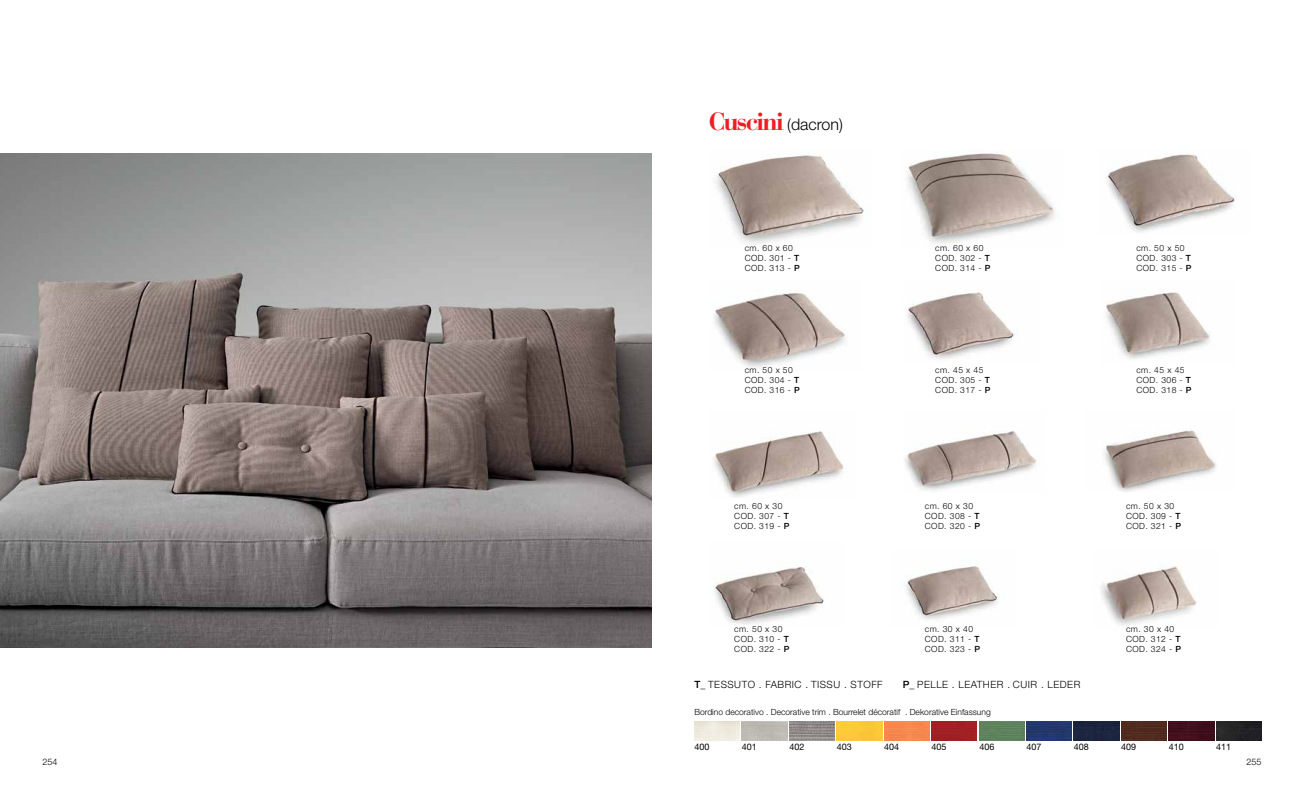
<style>
.page{position:relative;width:1304px;height:794px;background:#fff}
.page>*{position:absolute;margin:0;border:0;box-sizing:border-box;transform-origin:0 0}
.t1{font:300 16px "Helvetica Neue";color:#000}
.t2{font:300 10px "Helvetica Neue";letter-spacing:.05em;color:#000}
.t3{font:9px "Helvetica Neue";color:#000}
.t4{font:300 9px "Helvetica Neue";color:#000}
.t5{font:300 8.5px/10px "Helvetica Neue";letter-spacing:.05em;color:#000}
.t6{font:300 8.5px "Helvetica Neue";color:#000}
.s1{font-family:"Bauer Bodoni";font-weight:700;font-size:25px;color:#ed1d24}
.s2{font-weight:500}
</style>
<div class="page">
<img style="left:715px;top:155px;width:149px;height:89px">
<img style="left:714px;top:290px;width:133px;height:77px">
<img style="left:713px;top:431px;width:131px;height:67px">
<img style="left:714px;top:567px;width:110px;height:58px">
<img style="left:1100px;top:566px;width:97px;height:59px">
<img style="left:1103px;top:430px;width:114px;height:62px">
<img style="left:1105px;top:292px;width:105px;height:67px">
<img style="left:1107px;top:154px;width:128px;height:78px">
<img style="left:906px;top:566px;width:93px;height:54px">
<img style="left:904px;top:431px;width:133px;height:60px">
<img style="left:907px;top:292px;width:108px;height:68px">
<img style="left:906px;top:153px;width:149px;height:91px">
<img style="left:0;top:154px;width:652px;height:493px">
<img style="left:742px;top:721px;width:45px;height:20px">
<img style="left:789px;top:721px;width:46px;height:20px">
<img style="left:837px;top:721px;width:45px;height:20px">
<img style="left:884px;top:721px;width:46px;height:20px">
<img style="left:932px;top:721px;width:45px;height:20px">
<img style="left:979px;top:721px;width:45px;height:20px">
<img style="left:1026px;top:721px;width:46px;height:20px">
<img style="left:1121px;top:721px;width:46px;height:20px">
<img style="left:1169px;top:721px;width:45px;height:20px">
<img style="left:1216px;top:721px;width:45px;height:20px">
<img style="left:1074px;top:721px;width:45px;height:20px">
<h1 class="t1" style="left:709px;top:114px;width:136px"><span class="s1">Cuscini</span> (dacron)</h1>
<p class="t5" style="left:745px;top:243px;width:57px">cm. 60 x 60<br>COD. 301 - <span class="s2">T<br></span>COD. 313 - <span class="s2">P</span></p>
<p class="t5" style="left:935px;top:243px;width:57px">cm. 60 x 60<br>COD. 302 - <span class="s2">T<br></span>COD. 314 - <span class="s2">P</span></p>
<p class="t5" style="left:1136px;top:243px;width:57px">cm. 50 x 50<br>COD. 303 - <span class="s2">T<br></span>COD. 315 - <span class="s2">P</span></p>
<p class="t5" style="left:745px;top:365px;width:57px">cm. 50 x 50<br>COD. 304 - <span class="s2">T<br></span>COD. 316 - <span class="s2">P</span></p>
<p class="t5" style="left:935px;top:365px;width:57px">cm. 45 x 45<br>COD. 305 - <span class="s2">T<br></span>COD. 317 - <span class="s2">P</span></p>
<p class="t5" style="left:1136px;top:365px;width:57px">cm. 45 x 45<br>COD. 306 - <span class="s2">T<br></span>COD. 318 - <span class="s2">P</span></p>
<p class="t5" style="left:734px;top:501px;width:57px">cm. 60 x 30<br>COD. 307 - <span class="s2">T<br></span>COD. 319 - <span class="s2">P</span></p>
<p class="t5" style="left:925px;top:501px;width:57px">cm. 60 x 30<br>COD. 308 - <span class="s2">T<br></span>COD. 320 - <span class="s2">P</span></p>
<p class="t5" style="left:1126px;top:501px;width:57px">cm. 50 x 30<br>COD. 309 - <span class="s2">T<br></span>COD. 321 - <span class="s2">P</span></p>
<p class="t5" style="left:734px;top:624px;width:57px">cm. 50 x 30<br>COD. 310 - <span class="s2">T<br></span>COD. 322 - <span class="s2">P</span></p>
<p class="t5" style="left:925px;top:624px;width:57px">cm. 30 x 40<br>COD. 311 - <span class="s2">T<br></span>COD. 323 - <span class="s2">P</span></p>
<p class="t5" style="left:1126px;top:624px;width:57px">cm. 30 x 40<br>COD. 312 - <span class="s2">T<br></span>COD. 324 - <span class="s2">P</span></p>
<p class="t2" style="left:694px;top:678px;width:190px"><span class="s2">T</span>_ TESSUTO . FABRIC . TISSU . STOFF</p>
<p class="t2" style="left:903px;top:678px;width:179px"><span class="s2">P</span>_ PELLE . LEATHER . CUIR . LEDER</p>
<p class="t6" style="left:694px;top:706px;width:298px">Bordino decorativo . Decorative trim . Bourrelet décoratif . Dekorative Einfassung</p>
<p class="t3" style="left:694px;top:741px;width:17px">400</p>
<p class="t3" style="left:742px;top:741px;width:17px">401</p>
<p class="t3" style="left:789px;top:741px;width:17px">402</p>
<p class="t3" style="left:837px;top:741px;width:17px">403</p>
<p class="t3" style="left:884px;top:741px;width:17px">404</p>
<p class="t3" style="left:932px;top:741px;width:17px">405</p>
<p class="t3" style="left:979px;top:741px;width:17px">406</p>
<p class="t3" style="left:1026px;top:741px;width:17px">407</p>
<p class="t3" style="left:1074px;top:741px;width:17px">408</p>
<p class="t3" style="left:1121px;top:741px;width:17px">409</p>
<p class="t3" style="left:1169px;top:741px;width:17px">410</p>
<p class="t3" style="left:1216px;top:741px;width:17px">411</p>
<p class="t4" style="left:43px;top:756px;width:17px">254</p>
<p class="t4" style="left:1246px;top:756px;width:17px">255</p>
</div>
